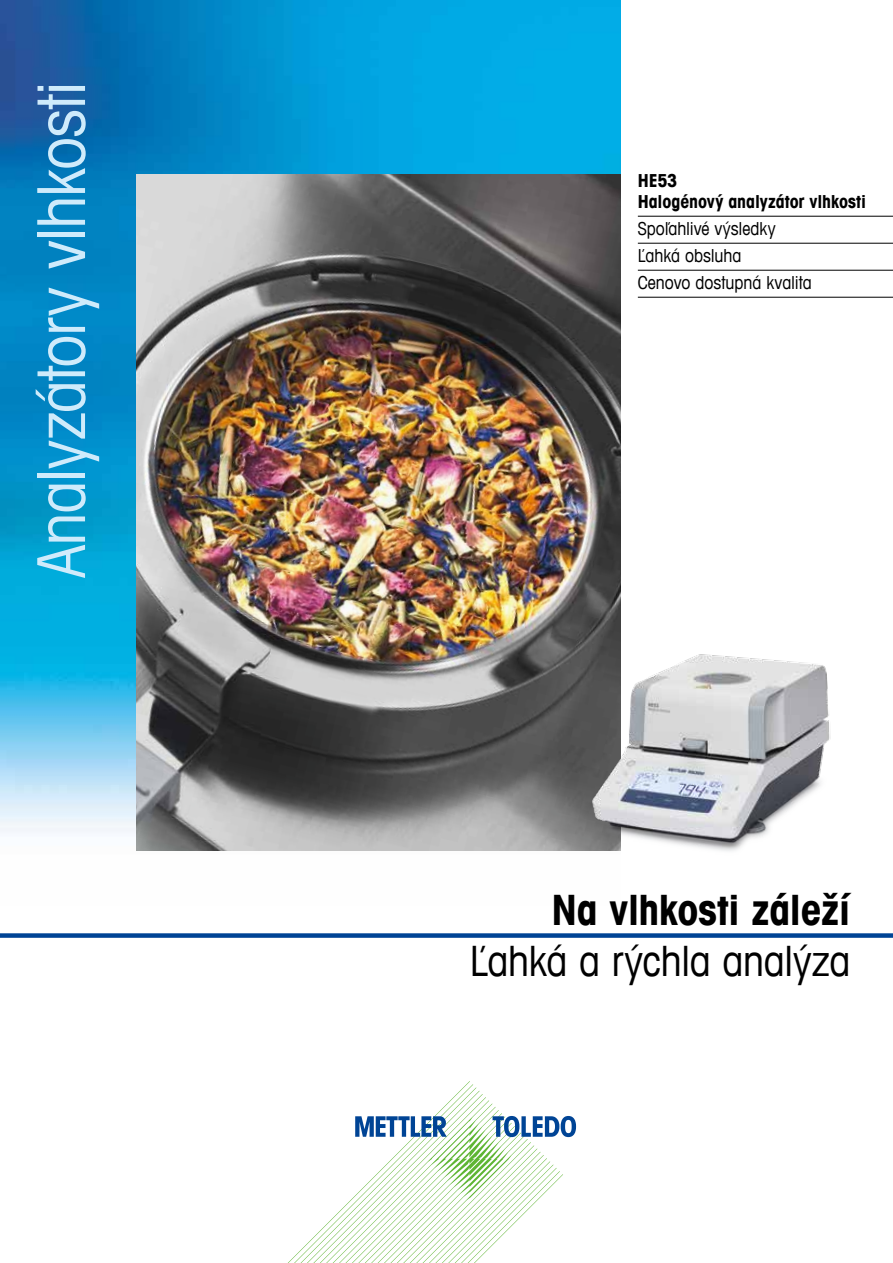
<style>
.page{position:relative;width:893px;height:1263px;background:#fff}
.page>*{position:absolute;margin:0;border:0;box-sizing:border-box;transform-origin:0 0}
.t1{font:condensed 66px "Avant Garde Com";letter-spacing:-.02em;color:#cfebfb}
.t2{font:condensed 42px "Avant Garde Com";letter-spacing:-.01em;color:#000}
.t3{font:700 condensed 42px "Avant Garde Com";letter-spacing:-.015em;color:#000}
.t4{font:condensed 18px/27px "Avant Garde Com";letter-spacing:-.005em;color:#000}
.t5{font:700 condensed 18px/21px "Avant Garde Com";letter-spacing:-.005em;color:#000}
</style>
<div class="page">
<img style="left:0;top:0;width:621px;height:851px">
<div style="left:0;top:933px;width:893px;height:5px;background:#004495"></div>
<svg style="left:288px;top:1081px;width:288px;height:182px"></svg>
<hr style="left:638px;top:216px;width:255px;height:1px;background:#000">
<hr style="left:638px;top:243px;width:255px;height:1px;background:#000">
<hr style="left:638px;top:270px;width:255px;height:1px;background:#000">
<hr style="left:638px;top:297px;width:255px;height:1px;background:#000">
<img style="left:136px;top:174px;width:485px;height:676px">
<img style="left:549px;top:639px;width:282px;height:212px">
<h1 class="t1" style="left:21px;top:578px;width:498px;rotate:-90deg">Analyzátory vlhkosti</h1>
<p class="t5" style="left:638px;top:170px;width:230px">HE53<br>Halogénový analyzátor vlhkosti</p>
<p class="t4" style="left:638px;top:215px;width:175px">Spoľahlivé výsledky<br>Ľahká obsluha<br>Cenovo dostupná kvalita</p>
<h2 class="t3" style="left:551px;top:883px;width:300px">Na vlhkosti záleží</h2>
<h2 class="t2" style="left:470px;top:935px;width:382px">Ľahká a rýchla analýza</h2>
</div>
